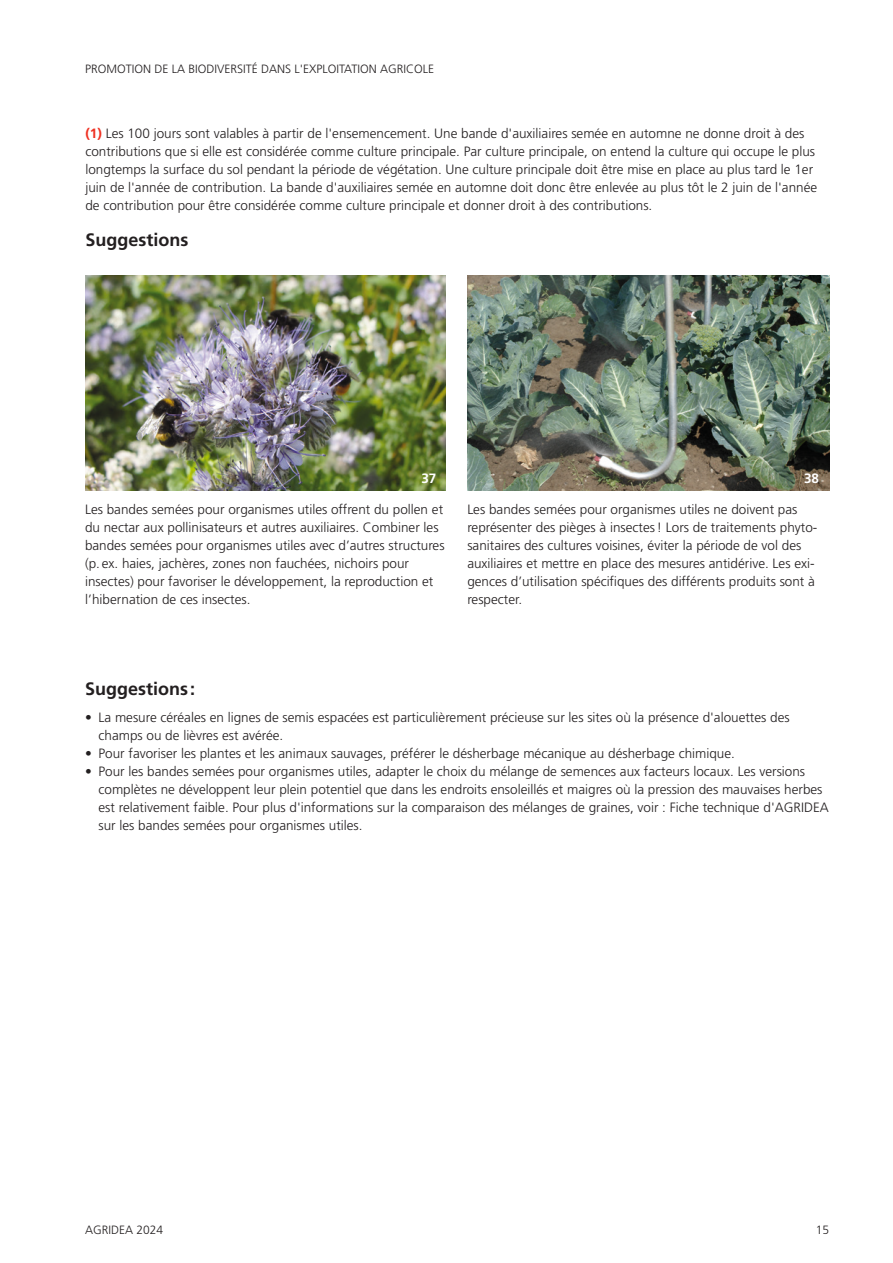
<style>
.page{position:relative;width:893px;height:1263px;background:#fff}
.page>*{position:absolute;margin:0;border:0;box-sizing:border-box;transform-origin:0 0}
.Überschrift_2_nach_1_2{font:700 18px "Frutiger LT Pro";color:#231f20}
.Standard_Grundschrift_nach_1_2{font:300 13.5px/18px "Frutiger LT Pro";color:#231f20}
.Standard_Grundschrift{font:300 13.5px/18px "Frutiger LT Pro";color:#231f20}
._03_9_Pt_Grundtext{font:700 13.5px "Frutiger LT Pro";color:#fff}
.t1{font:300 12px "Frutiger LT Pro";color:#231f20}
.s1{font-weight:700;color:#ef3122}
</style>
<div class="page">
<img style="left:468px;top:275px;width:361px;height:215px">
<img style="left:85px;top:275px;width:361px;height:215px">
<p class="t1" style="left:85px;top:62px;width:351px">PROMOTION DE LA BIODIVERSITÉ DANS L'EXPLOITATION AGRICOLE</p>
<p class="Standard_Grundschrift_nach_1_2" style="left:85px;top:125px;width:733px"><span class="s1">(1)</span> Les 100 jours sont valables à partir de l'ensemencement. Une bande d'auxiliaires semée en automne ne donne droit à des contributions que si elle est considérée comme culture principale. Par culture principale, on entend la culture qui occupe le plus longtemps la surface du sol pendant la période de végétation. Une culture principale doit être mise en place au plus tard le 1er juin de l'année de contribution. La bande d'auxiliaires semée en automne doit donc être enlevée au plus tôt le 2 juin de l'année de contribution pour être considérée comme culture principale et donner droit à des contributions.</p>
<p class="Überschrift_2_nach_1_2" style="left:85px;top:229px;width:104px">Suggestions</p>
<p class="_03_9_Pt_Grundtext" style="left:421px;top:470px;width:17px">37</p>
<p class="_03_9_Pt_Grundtext" style="left:804px;top:470px;width:17px">38</p>
<p class="Standard_Grundschrift" style="left:85px;top:500px;width:361px">Les bandes semées pour organismes utiles offrent du pollen et du nectar aux pollinisateurs et autres auxiliaires. Combiner les bandes semées pour organismes utiles avec d’autres structures (p.ex. haies, jachères, zones non fauchées, nichoirs pour insectes) pour favoriser le développement, la reproduction et l’hibernation de ces insectes.</p>
<p class="Standard_Grundschrift" style="left:467px;top:500px;width:351px">Les bandes semées pour organismes utiles ne doivent pas représenter des pièges à insectes! Lors de traitements phyto&shy;sanitaires des cultures voisines, éviter la période de vol des auxiliaires et mettre en place des mesures antidérive. Les exi&shy;gences d’utilisation spécifiques des différents produits sont à respecter.</p>
<p class="Überschrift_2_nach_1_2" style="left:85px;top:678px;width:112px">Suggestions:</p>
<p class="Standard_Grundschrift_nach_1_2" style="left:99px;top:709px;width:693px;text-indent:-14px">• La mesure céréales en lignes de semis espacées est particulièrement précieuse sur les sites où la présence d'alouettes des champs ou de lièvres est avérée.</p>
<p class="Standard_Grundschrift_nach_1_2" style="left:85px;top:745px;width:651px">• Pour favoriser les plantes et les animaux sauvages, préférer le désherbage mécanique au désherbage chimique.</p>
<p class="Standard_Grundschrift_nach_1_2" style="left:99px;top:763px;width:732px;text-indent:-14px">• Pour les bandes semées pour organismes utiles, adapter le choix du mélange de semences aux facteurs locaux. Les versions complètes ne développent leur plein potentiel que dans les endroits ensoleillés et maigres où la pression des mauvaises herbes est relativement faible. Pour plus d'informations sur la comparaison des mélanges de graines, voir : Fiche technique d'AGRIDEA sur les bandes semées pour organismes utiles.</p>
<p class="t1" style="left:85px;top:1222px;width:80px">AGRIDEA 2024</p>
<p class="t1" style="left:816px;top:1222px;width:15px">15</p>
</div>
